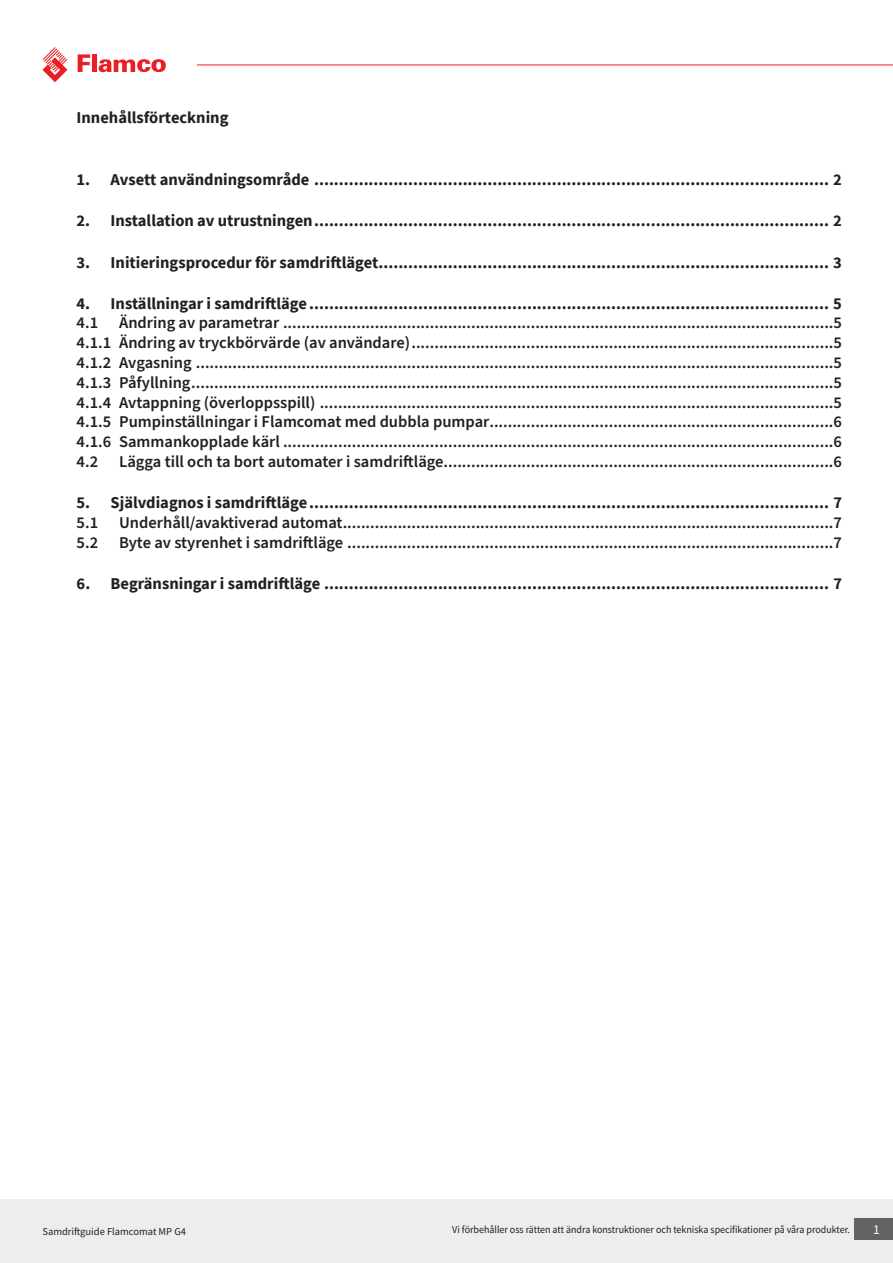
<style>
.page{position:relative;width:893px;height:1263px;background:#fff}
.page>*{position:absolute;margin:0;border:0;box-sizing:border-box;transform-origin:0 0}
.t1{font:600 16.5px/19.8px "Source Sans Pro";color:#231f20;text-align:justify}
.t2{font:700 16.5px "Source Sans Pro";color:#231f20}
.t3{font:13.5px "Source Sans Pro";color:#fff}
.t4{font:10.5px "Source Sans Pro";color:#231f20;scale:.95 1}
.t5{font:10.5px "Source Sans Pro";color:#231f20}
</style>
<div class="page">
<div style="left:0;top:1199px;width:893px;height:64px;background:#ededee"></div>
<svg style="left:78px;top:54px;width:12px;height:18px"></svg>
<div style="left:92px;top:54px;width:5px;height:18px;background:#eb1e25"></div>
<svg style="left:99px;top:59px;width:67px;height:13px"></svg>
<svg style="left:43px;top:48px;width:24px;height:34px"></svg>
<div style="left:854px;top:1218px;width:39px;height:21px;background:#636366"></div>
<hr style="left:197px;top:65px;width:696px;height:1px;background:#ee1d23">
<p class="t2" style="left:77px;top:106px;width:153px">Innehållsförteckning</p>
<p class="t2" style="left:77px;top:169px;width:767px">1. Avsett användningsområde ........................................................................................................ 2</p>
<p class="t2" style="left:77px;top:210px;width:767px">2. Installation av utrustningen........................................................................................................ 2</p>
<p class="t2" style="left:77px;top:251px;width:767px">3. Initieringsprocedur för samdriftläget........................................................................................... 3</p>
<p class="t2" style="left:77px;top:292px;width:767px">4. Inställningar i samdriftläge ......................................................................................................... 5</p>
<p class="t1" style="left:77px;top:313px;width:23px">4.1</p>
<p class="t1" style="left:77px;top:313px;width:767px;text-indent:43px">Ändring av parametrar ........................................................................................................................5<br>4.1.1 Ändring av tryckbörvärde (av användare)............................................................................................5<br>4.1.2 Avgasning ...........................................................................................................................................5<br>4.1.3 Påfyllning............................................................................................................................................5<br>4.1.4 Avtappning (överloppsspill) ................................................................................................................5<br>4.1.5 Pumpinställningar i Flamcomat med dubbla pumpar...........................................................................6<br>4.1.6 Sammankopplade kärl ........................................................................................................................6<br>4.2</p>
<p class="t1" style="left:119px;top:452px;width:724px">Lägga till och ta bort automater i samdriftläge.....................................................................................6</p>
<p class="t2" style="left:77px;top:491px;width:767px">5. Självdiagnos i samdriftläge......................................................................................................... 7</p>
<p class="t1" style="left:77px;top:513px;width:23px">5.1</p>
<p class="t1" style="left:119px;top:513px;width:724px">Underhåll/avaktiverad automat...........................................................................................................7</p>
<p class="t1" style="left:77px;top:533px;width:23px">5.2</p>
<p class="t1" style="left:119px;top:533px;width:724px">Byte av styrenhet i samdriftläge ..........................................................................................................7</p>
<p class="t2" style="left:77px;top:572px;width:767px">6. Begränsningar i samdriftläge ...................................................................................................... 7</p>
<p class="t5" style="left:43px;top:1225px;width:145px">Samdriftguide Flamcomat MP G4</p>
<p class="t4" style="left:452px;top:1222px;width:420px">Vi förbehåller oss rätten att ändra konstruktioner och tekniska specifikationer på våra produkter.</p>
<p class="t3" style="left:873px;top:1221px;width:8px">1</p>
</div>
